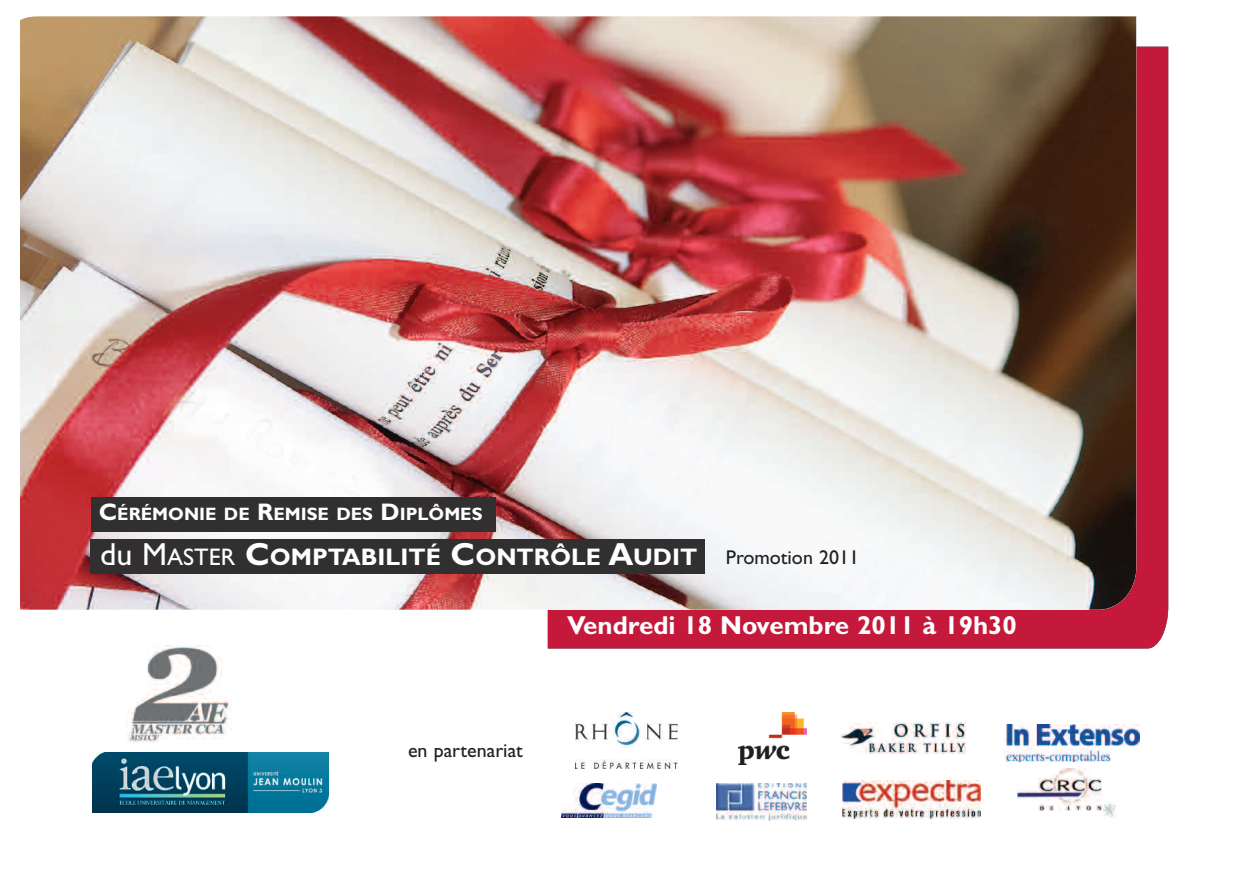
<style>
.page{position:relative;width:1259px;height:891px;background:#fff}
.page>*{position:absolute;margin:0;border:0;box-sizing:border-box;transform-origin:0 0}
.t1{font:700 26px "Gill Sans";color:#fff}
.t2{font:700 24px "Gill Sans";color:#fff}
.t3{font:20px "Gill Sans";color:#231f20}
.t4{font:700 18px "Gill Sans";color:#fff}
.s1{font-size:24px}
.s2{font-weight:400;font-size:32px}
.s3{font-weight:400}
.s4{font-size:32px}
</style>
<div class="page">
<div style="left:548px;top:47px;width:620px;height:601px;background:#c5193b"></div>
<img style="left:20px;top:16px;width:1116px;height:593px">
<div style="left:90px;top:539px;width:614px;height:34px;background:#312f30"></div>
<div style="left:91px;top:497px;width:405px;height:34px;background:#312f30"></div>
<img style="left:92px;top:753px;width:237px;height:59px">
<img style="left:1004px;top:724px;width:135px;height:37px">
<img style="left:575px;top:712px;width:103px;height:57px">
<img style="left:739px;top:712px;width:68px;height:52px">
<img style="left:717px;top:783px;width:90px;height:37px">
<img style="left:561px;top:783px;width:95px;height:34px">
<img style="left:1018px;top:769px;width:98px;height:49px">
<img style="left:842px;top:780px;width:138px;height:38px">
<img style="left:840px;top:722px;width:126px;height:31px">
<img style="left:126px;top:645px;width:104px;height:97px">
<p class="t4" style="left:99px;top:507px;width:385px"><span class="s1">C</span>ÉRÉMONIE DE <span class="s1">R</span>EMISE DES <span class="s1">D</span>IPLÔMES</p>
<p class="t2" style="left:100px;top:547px;width:598px"><span class="s2">du M</span><span class="s3">ASTER</span> <span class="s4">C</span>OMPTABILITÉ <span class="s4">C</span>ONTRÔLE <span class="s4">A</span>UDIT</p>
<p class="t3" style="left:726px;top:549px;width:135px">Promotion 2011</p>
<p class="t3" style="left:408px;top:742px;width:116px">en partenariat</p>
<p class="t1" style="left:567px;top:615px;width:451px">Vendredi 18 Novembre 2011 à 19h30</p>
</div>
